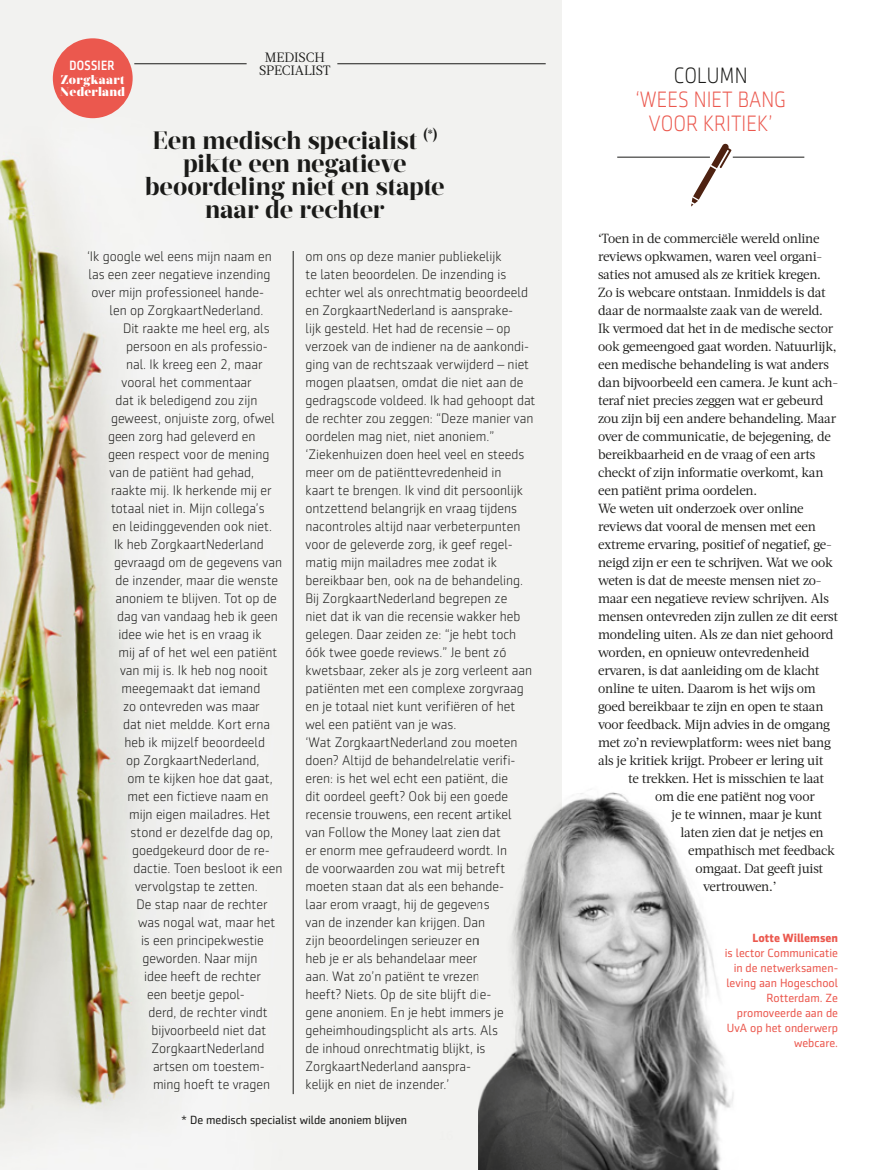
<style>
.page{position:relative;width:893px;height:1170px;background:#fff}
.page>*{position:absolute;margin:0;border:0;box-sizing:border-box;transform-origin:0 0}
.t1{font:700 25.2px/23.1px "Prumo Display";letter-spacing:-.01em;color:#1a1a18;text-align:center}
.t2{font:300 22.5px/24px "Sentico Sans DT";color:#eb584e;text-align:center;scale:.9 1}
.t3{font:300 22.5px "Sentico Sans DT";color:#1a1a18;scale:.9 1}
.t4{font:300 13.95px/18px "Sentico Sans DT";color:#1a1a18}
.t5{font:500 13.65px "Sentico Sans DT Cond";letter-spacing:.02em;color:#fff}
.t6{font:13.5px/13.5px "Acta";letter-spacing:-.01em;color:#1a1a18;text-align:center}
.t7{font:13.2px/18px "Acta";letter-spacing:-.02em;color:#1a1a18}
.t8{font:900 12.6px/12.3px "Prumo Display";letter-spacing:.025em;color:#fff}
.t9{font:12px/15px "Sentico Sans DT";color:#eb584e;text-align:right}
.t10{font:12px "Sentico Sans DT";color:#1a1a18}
.t11{font:700 12px "Sentico Sans DT";color:#eb584e}
</style>
<div class="page">
<img style="left:0;top:0;width:561px;height:1169px">
<svg style="left:691px;top:143px;width:40px;height:63px"></svg>
<hr style="left:617px;top:157px;width:93px;height:1px;background:#1a1a18">
<hr style="left:733px;top:157px;width:71px;height:1px;background:#1a1a18">
<hr style="left:134px;top:63px;width:113px;height:1px;background:#1a1a18">
<img style="left:478px;top:756px;width:256px;height:413px">
<hr style="left:293px;top:251px;width:1px;height:842px;background:#1a1a18">
<div style="left:53px;top:38px;width:80px;height:80px;background:#eb584e;border-radius:50%"></div>
<hr style="left:337px;top:63px;width:209px;height:1px;background:#1a1a18">
<p class="t5" style="left:69px;top:58px;width:47px">DOSSIER</p>
<p class="t8" style="left:60px;top:74px;width:66px">Zorgkaart<br>Nederland</p>
<p class="t6" style="left:259px;top:51px;width:73px">MEDISCH<br>SPECIALIST</p>
<h1 class="t1" style="left:145px;top:129px;width:301px">Een medisch specialist <sup>(*) </sup>pikte een negatieve beoordeling niet en stapte naar de rechter</h1>
<p class="t4" style="left:87px;top:247px;width:186px">‘Ik google wel eens mijn naam en</p>
<p class="t4" style="left:89px;top:265px;width:183px">las een zeer negatieve inzending</p>
<p class="t4" style="left:92px;top:283px;width:174px">over mijn professioneel hande-</p>
<p class="t4" style="left:110px;top:301px;width:156px">len op ZorgkaartNederland.</p>
<p class="t4" style="left:123px;top:319px;width:148px">Dit raakte me heel erg, als</p>
<p class="t4" style="left:126px;top:337px;width:143px">persoon en als professio-</p>
<p class="t4" style="left:126px;top:355px;width:138px">nal. Ik kreeg een 2, maar</p>
<p class="t4" style="left:121px;top:373px;width:132px">vooral het commentaar</p>
<p class="t4" style="left:116px;top:391px;width:143px">dat ik beledigend zou zijn</p>
<p class="t4" style="left:111px;top:409px;width:165px">geweest, onjuiste zorg, ofwel</p>
<p class="t4" style="left:108px;top:427px;width:149px">geen zorg had geleverd en</p>
<p class="t4" style="left:108px;top:445px;width:163px">geen respect voor de mening</p>
<p class="t4" style="left:110px;top:463px;width:146px">van de patiënt had gehad,</p>
<p class="t4" style="left:111px;top:481px;width:162px">raakte mij. Ik herkende mij er</p>
<p class="t4" style="left:111px;top:499px;width:155px">totaal niet in. Mijn collega’s</p>
<p class="t4" style="left:113px;top:517px;width:161px">en leidinggevenden ook niet.</p>
<p class="t4" style="left:114px;top:535px;width:151px">Ik heb ZorgkaartNederland</p>
<p class="t4" style="left:114px;top:553px;width:170px">gevraagd om de gegevens van</p>
<p class="t4" style="left:116px;top:571px;width:164px">de inzender, maar die wenste</p>
<p class="t4" style="left:116px;top:589px;width:163px">anoniem te blijven. Tot op de</p>
<p class="t4" style="left:117px;top:607px;width:162px">dag van vandaag heb ik geen</p>
<p class="t4" style="left:119px;top:625px;width:145px">idee wie het is en vraag ik</p>
<p class="t4" style="left:119px;top:643px;width:160px">mij af of het wel een patiënt</p>
<p class="t4" style="left:120px;top:661px;width:150px">van mij is. Ik heb nog nooit</p>
<p class="t4" style="left:122px;top:679px;width:140px">meegemaakt dat iemand</p>
<p class="t4" style="left:123px;top:697px;width:138px">zo ontevreden was maar</p>
<p class="t4" style="left:123px;top:715px;width:148px">dat niet meldde. Kort erna</p>
<p class="t4" style="left:125px;top:733px;width:142px">heb ik mijzelf beoordeeld</p>
<p class="t4" style="left:126px;top:751px;width:135px">op ZorgkaartNederland,</p>
<p class="t4" style="left:128px;top:769px;width:147px">om te kijken hoe dat gaat,</p>
<p class="t4" style="left:128px;top:787px;width:143px">met een fictieve naam en</p>
<p class="t4" style="left:129px;top:805px;width:143px">mijn eigen mailadres. Het</p>
<p class="t4" style="left:131px;top:823px;width:144px">stond er dezelfde dag op,</p>
<p class="t4" style="left:132px;top:841px;width:139px">goedgekeurd door de re-</p>
<p class="t4" style="left:134px;top:859px;width:150px">dactie. Toen besloot ik een</p>
<p class="t4" style="left:135px;top:877px;width:124px">vervolgstap te zetten.</p>
<p class="t4" style="left:137px;top:895px;width:133px">De stap naar de rechter</p>
<p class="t4" style="left:138px;top:913px;width:139px">was nogal wat, maar het</p>
<p class="t4" style="left:141px;top:931px;width:124px">is een principekwestie</p>
<p class="t4" style="left:143px;top:949px;width:116px">geworden. Naar mijn</p>
<p class="t4" style="left:144px;top:967px;width:118px">idee heeft de rechter</p>
<p class="t4" style="left:147px;top:985px;width:99px">een beetje gepol-</p>
<p class="t4" style="left:148px;top:1003px;width:121px">derd, de rechter vindt</p>
<p class="t4" style="left:151px;top:1021px;width:116px">bijvoorbeeld niet dat</p>
<p class="t4" style="left:151px;top:1039px;width:115px">ZorgkaartNederland</p>
<p class="t4" style="left:153px;top:1057px;width:113px">artsen om toestem-</p>
<p class="t4" style="left:153px;top:1075px;width:119px">ming hoeft te vragen</p>
<p class="t4" style="left:306px;top:247px;width:232px">om ons op deze manier publiekelijk<br>te laten beoordelen. De inzending is echter wel als onrechtmatig beoordeeld en ZorgkaartNederland is aansprake-<br>lijk gesteld. Het had de recensie – op verzoek van de indiener na de aankondi&shy;ging van de rechtszaak verwijderd – niet mogen plaatsen, omdat die niet aan de gedragscode voldeed. Ik had gehoopt dat de rechter zou zeggen: “Deze manier van oordelen mag niet, niet anoniem.” ‘Ziekenhuizen doen heel veel en steeds meer om de patiënttevredenheid in<br>kaart te brengen. Ik vind dit persoonlijk ontzettend belangrijk en vraag tijdens nacontroles altijd naar verbeterpunten voor de geleverde zorg, ik geef regel&shy;matig mijn mailadres mee zodat ik bereikbaar ben, ook na de behandeling.<br>Bij ZorgkaartNederland begrepen ze<br>niet dat ik van die recensie wakker heb gelegen. Daar zeiden ze: “je hebt toch óók twee goede reviews.” Je bent zó kwetsbaar, zeker als je zorg verleent aan patiënten met een complexe zorgvraag en je totaal niet kunt verifiëren of het wel een patiënt van je was.<br>‘Wat ZorgkaartNederland zou moeten doen? Altijd de behandelrelatie verifi&shy;ëren: is het wel echt een patiënt, die<br>dit oordeel geeft? Ook bij een goede recensie trouwens, een recent artikel<br>van Follow the Money laat zien dat<br>er enorm mee gefraudeerd wordt. In<br>de voorwaarden zou wat mij betreft moeten staan dat als een behande-<br>laar erom vraagt, hij de gegevens<br>van de inzender kan krijgen. Dan<br>zijn beoordelingen serieuzer en<br>heb je er als behandelaar meer<br>aan. Wat zo’n patiënt te vrezen<br>heeft? Niets. Op de site blijft die-<br>gene anoniem. En je hebt immers je geheimhoudingsplicht als arts. Als<br>de inhoud onrechtmatig blijkt, is ZorgkaartNederland aanspra-<br>kelijk en niet de inzender.’</p>
<p class="t10" style="left:181px;top:1113px;width:227px">* De medisch specialist wilde anoniem blijven</p>
<h2 class="t3" style="left:674px;top:64px;width:83px">COLUMN</h2>
<h2 class="t2" style="left:636px;top:88px;width:168px">‘WEES NIET BANG<br>VOOR KRITIEK’</h2>
<p class="t7" style="left:598px;top:229px;width:242px">‘Toen in de commerciële wereld online reviews opkwamen, waren veel organi&shy;saties not amused als ze kritiek kregen.<br>Zo is webcare ontstaan. Inmiddels is dat daar de normaalste zaak van de wereld.<br>Ik vermoed dat het in de medische sector ook gemeengoed gaat worden. Natuurlijk, een medische behandeling is wat anders dan bijvoorbeeld een camera. Je kunt ach&shy;teraf niet precies zeggen wat er gebeurd zou zijn bij een andere behandeling. Maar over de communicatie, de bejegening, de bereikbaarheid en de vraag of een arts checkt of zijn informatie overkomt, kan een patiënt prima oordelen.<br>We weten uit onderzoek over online reviews dat vooral de mensen met een extreme ervaring, positief of negatief, ge&shy;neigd zijn er een te schrijven. Wat we ook weten is dat de meeste mensen niet zo&shy;maar een negatieve review schrijven. Als mensen ontevreden zijn zullen ze dit eerst mondeling uiten. Als ze dan niet gehoord worden, en opnieuw ontevredenheid ervaren, is dat aanleiding om de klacht online te uiten. Daarom is het wijs om goed bereikbaar te zijn en open te staan voor feedback. Mijn advies in de omgang met zo’n reviewplatform: wees niet bang als je kritiek krijgt. Probeer er lering uit</p>
<p class="t7" style="left:628px;top:769px;width:198px">te trekken. Het is misschien te laat</p>
<p class="t7" style="left:655px;top:787px;width:161px">om die ene patiënt nog voor</p>
<p class="t7" style="left:672px;top:805px;width:152px">je te winnen, maar je kunt</p>
<p class="t7" style="left:681px;top:823px;width:145px">laten zien dat je netjes en</p>
<p class="t7" style="left:688px;top:841px;width:148px">empathisch met feedback</p>
<p class="t7" style="left:696px;top:859px;width:129px">omgaat. Dat geeft juist</p>
<p class="t7" style="left:703px;top:877px;width:75px">vertrouwen.’</p>
<p class="t11" style="left:752px;top:931px;width:87px">Lotte Willemsen</p>
<p class="t9" style="left:725px;top:945px;width:115px">is lector Communicatie in de netwerksamen&shy;leving aan Hogeschool<br>Rotterdam. Ze promoveerde aan de<br>UvA op het onderwerp webcare.</p>
</div>
